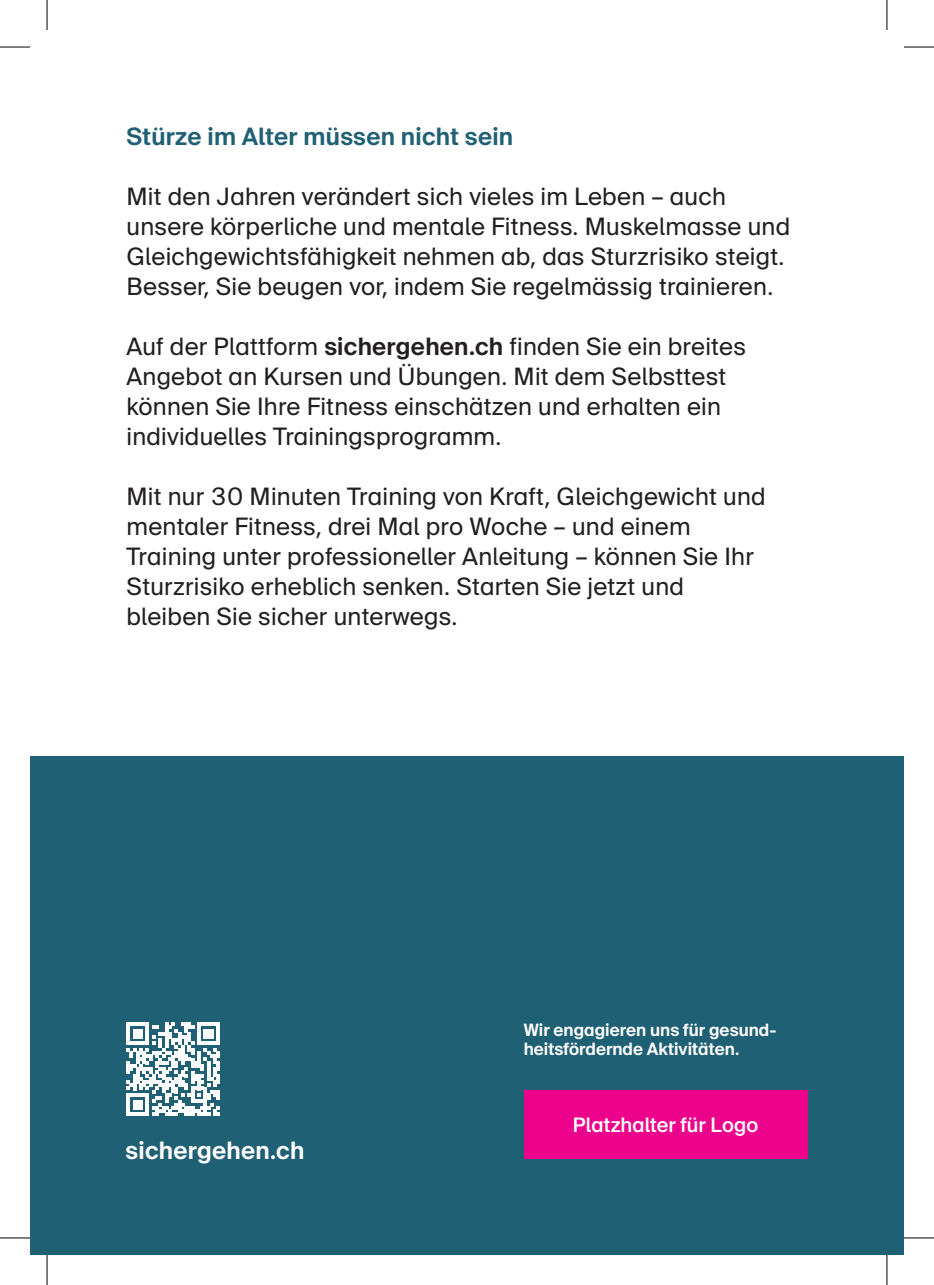
<style>
.page{position:relative;width:934px;height:1285px;background:#fff}
.page>*{position:absolute;margin:0;border:0;box-sizing:border-box;transform-origin:0 0}
.t1{font:24px/30px "BFU Suisse";letter-spacing:.01em;color:#231f20}
.t2{font:700 24px "BFU Suisse";letter-spacing:.01em;color:#206075}
.t3{font:700 24px "BFU Suisse";letter-spacing:.01em;color:#fff}
.t4{font:500 20px "BFU Suisse";color:#fff}
.t5{font:700 17px/19.6px "BFU Suisse";color:#fff}
.s1{font-weight:700}
</style>
<div class="page">
<div style="left:30px;top:756px;width:873px;height:499px;background:#206075"></div>
<div style="left:523px;top:1090px;width:284px;height:68px;background:#ed028c"></div>
<svg style="left:126px;top:1022px;width:94px;height:93px"></svg>
<hr style="left:0;top:47px;width:30px;height:1px;background:#000">
<hr style="left:903px;top:47px;width:30px;height:1px;background:#000">
<hr style="left:0;top:1237px;width:30px;height:1px;background:#000">
<hr style="left:903px;top:1237px;width:30px;height:1px;background:#000">
<hr style="left:47px;top:0;width:1px;height:30px;background:#000">
<hr style="left:47px;top:1255px;width:1px;height:30px;background:#000">
<hr style="left:886px;top:0;width:1px;height:30px;background:#000">
<hr style="left:886px;top:1255px;width:1px;height:30px;background:#000">
<p class="t2" style="left:126px;top:123px;width:388px">Stürze im Alter müssen nicht sein</p>
<p class="t1" style="left:126px;top:182px;width:665px">Mit den Jahren verändert sich vieles im Leben – auch unsere körperliche und mentale Fitness. Muskelmasse und Gleichgewichtsfähigkeit nehmen ab, das Sturzrisiko steigt.<br>Besser, Sie beugen vor, indem Sie regelmässig trainieren.</p>
<p class="t1" style="left:126px;top:332px;width:620px">Auf der Plattform <span class="s1">sichergehen.ch</span> finden Sie ein breites Angebot an Kursen und Übungen. Mit dem Selbsttest können Sie Ihre Fitness einschätzen und erhalten ein individuelles Trainingsprogramm.</p>
<p class="t1" style="left:126px;top:482px;width:640px">Mit nur 30 Minuten Training von Kraft, Gleichgewicht und mentaler Fitness, drei Mal pro Woche – und einem Training unter professioneller Anleitung – können Sie Ihr Sturzrisiko erheblich senken. Starten Sie jetzt und bleiben Sie sicher unterwegs.</p>
<p class="t5" style="left:523px;top:1020px;width:254px">Wir engagieren uns für gesund&shy;heitsfördernde Aktivitäten.</p>
<p class="t3" style="left:125px;top:1136px;width:180px">sichergehen.ch</p>
<p class="t4" style="left:572px;top:1113px;width:187px">Platzhalter für Logo</p>
</div>
